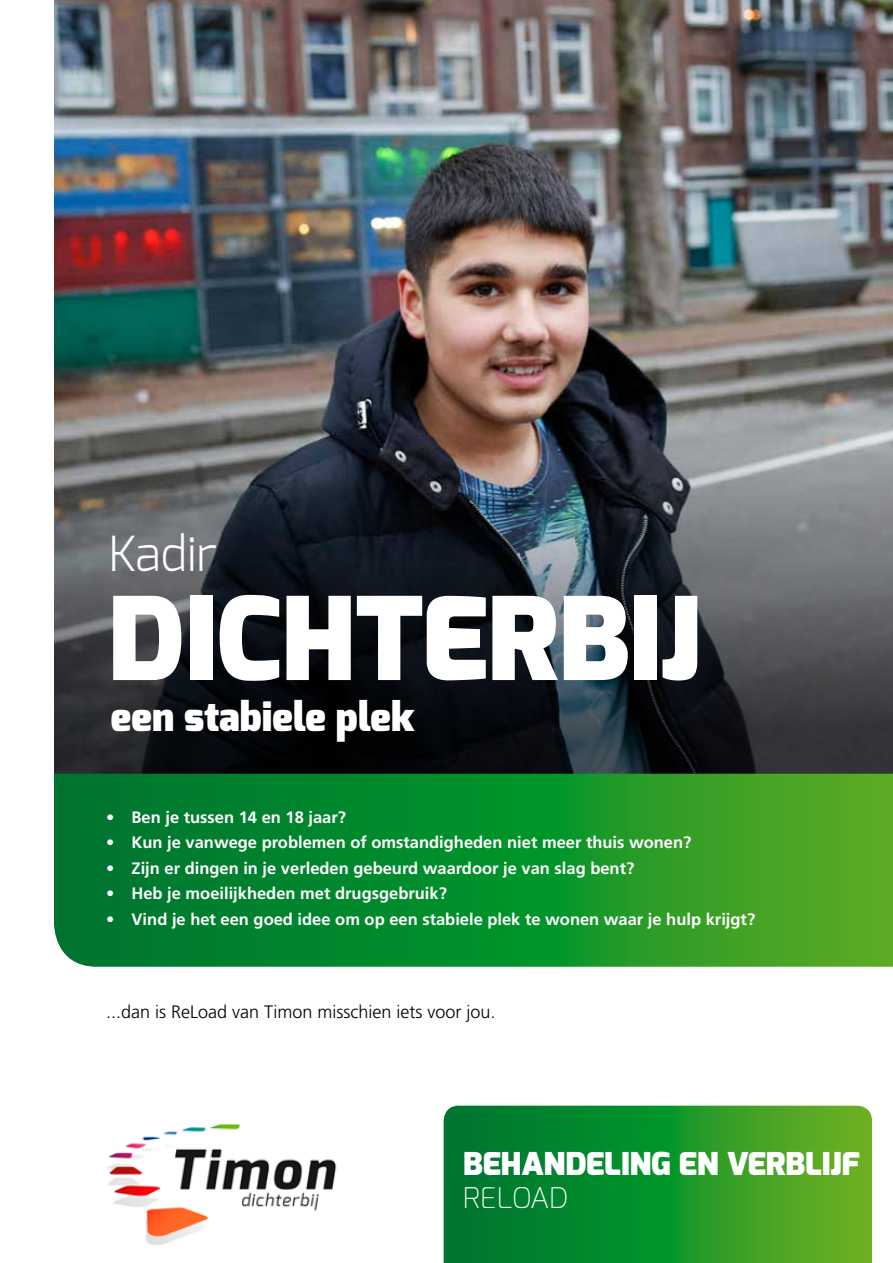
<style>
.page{position:relative;width:893px;height:1263px;background:#fff}
.page>*{position:absolute;margin:0;border:0;box-sizing:border-box;transform-origin:0 0}
.t1{font:900 115.05px "Exo";color:#fff}
.t2{font:300 48.3px "Exo";color:#fff}
.t3{font:900 39.75px "Exo";color:#fff}
.t4{font:900 31.5px "Exo";color:#fff}
.t5{font:200 28.5px "Exo";color:#fff}
.t6{font:300 18px "Frutiger LT";color:#000}
.t7{font:700 16.5px "Frutiger LT";color:#fff}
</style>
<div class="page">
<img style="left:54px;top:0;width:839px;height:335px">
<img style="left:54px;top:335px;width:839px;height:439px">
<svg style="left:444px;top:1106px;width:428px;height:157px;background:#209329"></svg>
<img style="left:108px;top:1123px;width:229px;height:122px">
<svg style="left:54px;top:774px;width:839px;height:193px;background:#17902a"></svg>
<h2 class="t2" style="left:108px;top:522px;width:110px">Kadir</h2>
<h1 class="t1" style="left:108px;top:565px;width:595px">DICHTERBIJ</h1>
<h3 class="t3" style="left:110px;top:691px;width:306px">een stabiele plek</h3>
<p class="t7" style="left:106px;top:807px;width:242px">• Ben je tussen 14 en 18 jaar?</p>
<p class="t7" style="left:106px;top:833px;width:587px">• Kun je vanwege problemen of omstandigheden niet meer thuis wonen?</p>
<p class="t7" style="left:106px;top:858px;width:530px">• Zijn er dingen in je verleden gebeurd waardoor je van slag bent?</p>
<p class="t7" style="left:106px;top:884px;width:342px">• Heb je moeilijkheden met drugsgebruik?</p>
<p class="t7" style="left:106px;top:909px;width:651px">• Vind je het een goed idee om op een stabiele plek te wonen waar je hulp krijgt?</p>
<p class="t6" style="left:106px;top:1001px;width:391px">...dan is ReLoad van Timon misschien iets voor jou.</p>
<h3 class="t4" style="left:463px;top:1143px;width:398px">BEHANDELING EN VERBLIJF</h3>
<h3 class="t5" style="left:463px;top:1179px;width:106px">RELOAD</h3>
</div>
